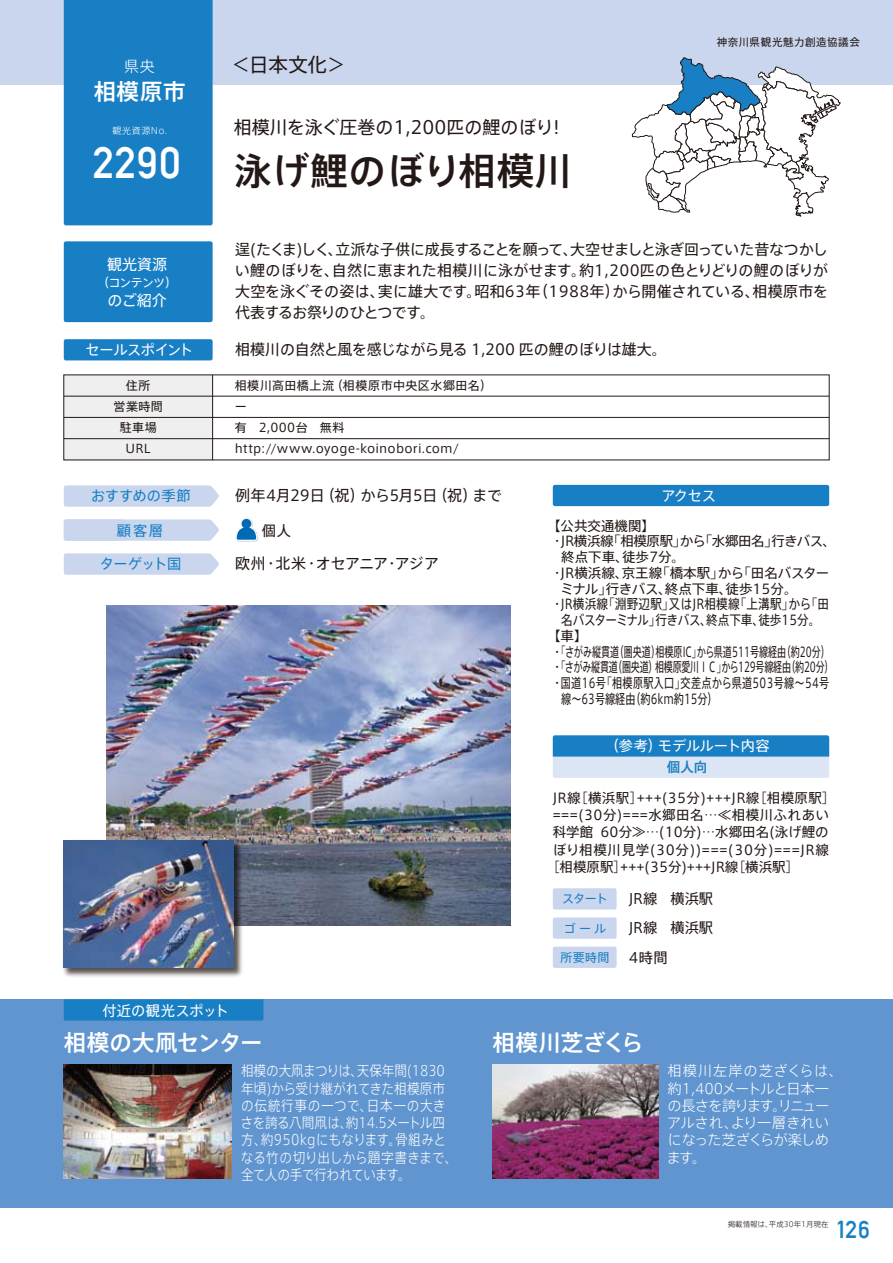
<style>
.page{position:relative;width:893px;height:1263px;background:#fff}
.page>*{position:absolute;margin:0;border:0;box-sizing:border-box;transform-origin:0 0}
.t1{font:500 37.5px "Axis Pro N";letter-spacing:.02em;color:#231815}
.t2{font:24px "Alte DIN1451 Mittelschrift";color:#187fc4}
.t3{font:500 22.5px "Axis Pro N";letter-spacing:.005em;color:#fff}
.t4{font:500 22.5px "Axis Pro N";letter-spacing:-.015em;color:#fff}
.t5{font:19.5px "Axis Pro N";color:#231815}
.t6{font:18px "Axis Pro N";color:#231815}
.t7{font:15px/21px "Axis Pro N";letter-spacing:-.01em;color:#231815;text-align:justify}
.t8{font:15px "Axis Pro N";color:#fff}
.t9{font:300 15px "Axis Pro N";color:#fff}
.t10{font:300 14.25px/17.2px "Axis Pro N";letter-spacing:-.01em;color:#fff;scale:.89 1}
.t11{font:300 14.25px/17.2px "Axis Pro N";letter-spacing:-.04em;color:#fff}
.t12{font:14.25px "Axis Pro N";letter-spacing:-.025em;color:#fff}
.t13{font:14.25px "Axis Pro N";letter-spacing:.01em;color:#231815}
.t14{font:14.25px "Axis Pro N";color:#187fc4}
.t15{font:14.25px "Axis Pro N";letter-spacing:.01em;color:#fff}
.t16{font:13.5px "Axis Pro N";color:#231815}
.t17{font:13.5px "Axis Pro N";letter-spacing:-.025em;color:#231815}
.t18{font:13.5px "Axis Pro N";letter-spacing:.03em;color:#231815}
.t19{font:13.5px "Axis Pro N";letter-spacing:.025em;color:#231815}
.t20{font:13.5px "Axis Pro N";letter-spacing:.05em;color:#231815}
.t21{font:13.5px "Axis Pro N";letter-spacing:-.02em;color:#231815;scale:.86 1}
.t22{font:13.5px "Axis Pro N";color:#231815;scale:.75 1}
.t23{font:500 13.5px "Axis Pro N";color:#187fc4}
.t24{font:12px/21px "Axis Pro N";letter-spacing:.035em;color:#231815;text-align:center}
.t25{font:12px "Axis Pro N";letter-spacing:-.015em;color:#187fc4}
.t26{font:12px "Axis Pro N";letter-spacing:-.07em;color:#fff}
.t27{font:10.5px "Axis Pro N";letter-spacing:.055em;color:#231815}
.t28{font:300 9px "Axis Pro N";letter-spacing:.065em;color:#fff}
.t29{font:300 7.5px "Axis Pro N";color:#231815}
</style>
<div class="page">
<div style="left:0;top:999px;width:893px;height:209px;background:#6095cf"></div>
<div style="left:0;top:0;width:893px;height:85px;background:#c9d6ee"></div>
<div style="left:64px;top:0;width:149px;height:225px;background:#187fc4"></div>
<div style="left:64px;top:375px;width:149px;height:85px;background:#efeff0"></div>
<hr style="left:212px;top:375px;width:1px;height:85px;background:#231815">
<hr style="left:64px;top:417px;width:765px;height:1px;background:#231815">
<hr style="left:64px;top:396px;width:765px;height:1px;background:#231815">
<hr style="left:64px;top:438px;width:765px;height:1px;background:#231815">
<svg style="left:64px;top:485px;width:155px;height:22px;background:#ccd8ee"></svg>
<svg style="left:64px;top:553px;width:155px;height:22px;background:#ccd8ee"></svg>
<div style="left:553px;top:485px;width:276px;height:21px;background:#187fc4;border-radius:2px"></div>
<div style="left:553px;top:735px;width:276px;height:43px;background:#dce5f4;border-radius:2px"></div>
<svg style="left:553px;top:735px;width:276px;height:22px;background:#1e82c5"></svg>
<div style="left:64px;top:999px;width:199px;height:21px;background:#187fc4"></div>
<img style="left:493px;top:1064px;width:165px;height:115px">
<svg style="left:632px;top:57px;width:209px;height:160px"></svg>
<div style="left:553px;top:888px;width:64px;height:21px;background:#c9d6ee;border-radius:2px"></div>
<div style="left:553px;top:947px;width:64px;height:21px;background:#c9d6ee;border-radius:2px"></div>
<div style="left:553px;top:917px;width:64px;height:22px;background:#c9d6ee;border-radius:2px"></div>
<img style="left:64px;top:1064px;width:168px;height:115px">
<div style="left:64px;top:241px;width:149px;height:81px;background:#187fc4;border-radius:2px"></div>
<div style="left:64px;top:339px;width:149px;height:21px;background:#187fc4;border-radius:2px"></div>
<img style="left:106px;top:605px;width:404px;height:320px">
<svg style="left:64px;top:519px;width:155px;height:22px;background:#cbd8ee"></svg>
<svg style="left:236px;top:518px;width:22px;height:24px"></svg>
<img style="left:63px;top:836px;width:184px;height:141px">
<img style="left:64px;top:840px;width:170px;height:128px">
<p class="t9" style="left:124px;top:58px;width:32px">県央</p>
<h3 class="t3" style="left:94px;top:81px;width:93px">相模原市</h3>
<p class="t28" style="left:113px;top:126px;width:56px">観光資源No.</p>
<h3 class="t5" style="left:232px;top:55px;width:116px">＜日本文化＞</h3>
<p class="t6" style="left:234px;top:119px;width:333px">相模川を泳ぐ圧巻の1,200匹の鯉のぼり！</p>
<h1 class="t1" style="left:93px;top:152px;width:481px"><sup>2290</sup> 泳げ鯉のぼり相模川</h1>
<p class="t27" style="left:717px;top:37px;width:145px">神奈川県観光魅力創造協議会</p>
<p class="t7" style="left:235px;top:238px;width:595px">逞(たくま)しく、立派な子供に成長することを願って、大空せましと泳ぎ回っていた昔なつかしい鯉のぼりを、自然に恵まれた相模川に泳がせます。約1,200匹の色とりどりの鯉のぼりが大空を泳ぐその姿は、実に雄大です。昭和63年（1988年）から開催されている、相模原市を代表するお祭りのひとつです。</p>
<p class="t8" style="left:107px;top:257px;width:61px">観光資源</p>
<p class="t26" style="left:97px;top:276px;width:81px">（コンテンツ）</p>
<p class="t8" style="left:108px;top:293px;width:61px">のご紹介</p>
<p class="t12" style="left:86px;top:343px;width:109px">セールスポイント</p>
<p class="t7" style="left:235px;top:339px;width:433px">相模川の自然と風を感じながら見る 1,200 匹の鯉のぼりは雄大。</p>
<p class="t24" style="left:113px;top:375px;width:51px">住所<br>営業時間駐車場<br>URL</p>
<p class="t24" style="left:235px;top:375px;width:259px;text-align:left">相模川高田橋上流（相模原市中央区水郷田名）ー<br>有　2,000台　無料http://www.oyoge-koinobori.com/</p>
<p class="t14" style="left:91px;top:488px;width:102px">おすすめの季節</p>
<p class="t7" style="left:235px;top:485px;width:269px">例年4月29日（祝）から5月5日（祝）まで</p>
<p class="t14" style="left:117px;top:523px;width:48px">顧客層</p>
<p class="t13" style="left:262px;top:523px;width:31px">個人</p>
<p class="t14" style="left:100px;top:557px;width:83px">ターゲット国</p>
<p class="t7" style="left:235px;top:553px;width:205px">欧州・北米・オセアニア・アジア</p>
<p class="t12" style="left:661px;top:489px;width:56px">アクセス</p>
<p class="t16" style="left:547px;top:519px;width:109px">【公共交通機関】</p>
<p class="t17" style="left:550px;top:534px;width:287px">・JR横浜線「相模原駅」から「水郷田名」行きバス、</p>
<p class="t16" style="left:561px;top:550px;width:125px">終点下車、徒歩7分。</p>
<p class="t16" style="left:550px;top:566px;width:280px">・JR横浜線、京王線「橋本駅」から「田名バスター</p>
<p class="t16" style="left:560px;top:582px;width:239px">ミナル」行きバス、終点下車、徒歩15分。</p>
<p class="t16" style="left:550px;top:597px;width:280px">・JR横浜線「淵野辺駅」又はJR相模線「上溝駅」から「田</p>
<p class="t21" style="left:561px;top:613px;width:303px">名バスターミナル」行きバス、終点下車、徒歩15分。</p>
<p class="t16" style="left:547px;top:629px;width:42px">【車】</p>
<p class="t16" style="left:550px;top:645px;width:281px">・「さがみ縦貫道（圏央道）相模原IC」から県道511号線経由（約20分）</p>
<p class="t17" style="left:550px;top:660px;width:285px">・「さがみ縦貫道（圏央道）相模原愛川ＩＣ」から129号線経由（約20分）</p>
<p class="t18" style="left:550px;top:676px;width:280px">・国道16号「相模原駅入口」交差点から県道503号線～54号</p>
<p class="t22" style="left:561px;top:692px;width:210px">線～63号線経由（約6km約15分）</p>
<p class="t12" style="left:605px;top:739px;width:166px">（参考）モデルルート内容</p>
<p class="t23" style="left:667px;top:760px;width:42px">個人向</p>
<p class="t19" style="left:553px;top:791px;width:284px">JR線［横浜駅］+++(35分)+++JR線［相模原駅］</p>
<p class="t18" style="left:553px;top:808px;width:278px">===(30分)===水郷田名…≪相模川ふれあい</p>
<p class="t16" style="left:553px;top:825px;width:277px">科学館 60分≫…(10分)…水郷田名(泳げ鯉の</p>
<p class="t20" style="left:553px;top:843px;width:278px">ぼり相模川見学(30分))===(30分)===JR線</p>
<p class="t16" style="left:546px;top:860px;width:255px">［相模原駅］+++(35分)+++JR線［横浜駅］</p>
<p class="t25" style="left:562px;top:892px;width:47px">スタート</p>
<p class="t13" style="left:629px;top:891px;width:86px">JR線　横浜駅</p>
<p class="t25" style="left:564px;top:922px;width:44px">ゴ ー ル</p>
<p class="t13" style="left:629px;top:920px;width:86px">JR線　横浜駅</p>
<p class="t25" style="left:560px;top:951px;width:51px">所要時間</p>
<p class="t13" style="left:629px;top:950px;width:40px">4時間</p>
<p class="t15" style="left:102px;top:1003px;width:128px">付近の観光スポット</p>
<h3 class="t4" style="left:64px;top:1031px;width:200px">相模の大凧センター</h3>
<p class="t10" style="left:240px;top:1062px;width:245px">相模の大凧まつりは、天保年間(1830年頃)から受け継がれてきた相模原市の伝統行事の一つで、日本一の大きさを誇る八間凧は、約14.5メートル四方、約950kgにもなります。骨組みとなる竹の切り出しから題字書きまで、全て人の手で行われています。</p>
<p class="t11" style="left:667px;top:1062px;width:178px">相模川左岸の芝ざくらは、約1,400メートルと日本一の長さを誇ります。リニューアルされ、より一層きれいになった芝ざくらが楽しめます。</p>
<h3 class="t3" style="left:493px;top:1031px;width:153px">相模川芝ざくら</h3>
<p class="t29" style="left:728px;top:1220px;width:102px">掲載情報は、平成30年1月現在</p>
<h2 class="t2" style="left:836px;top:1214px;width:35px">126</h2>
</div>
